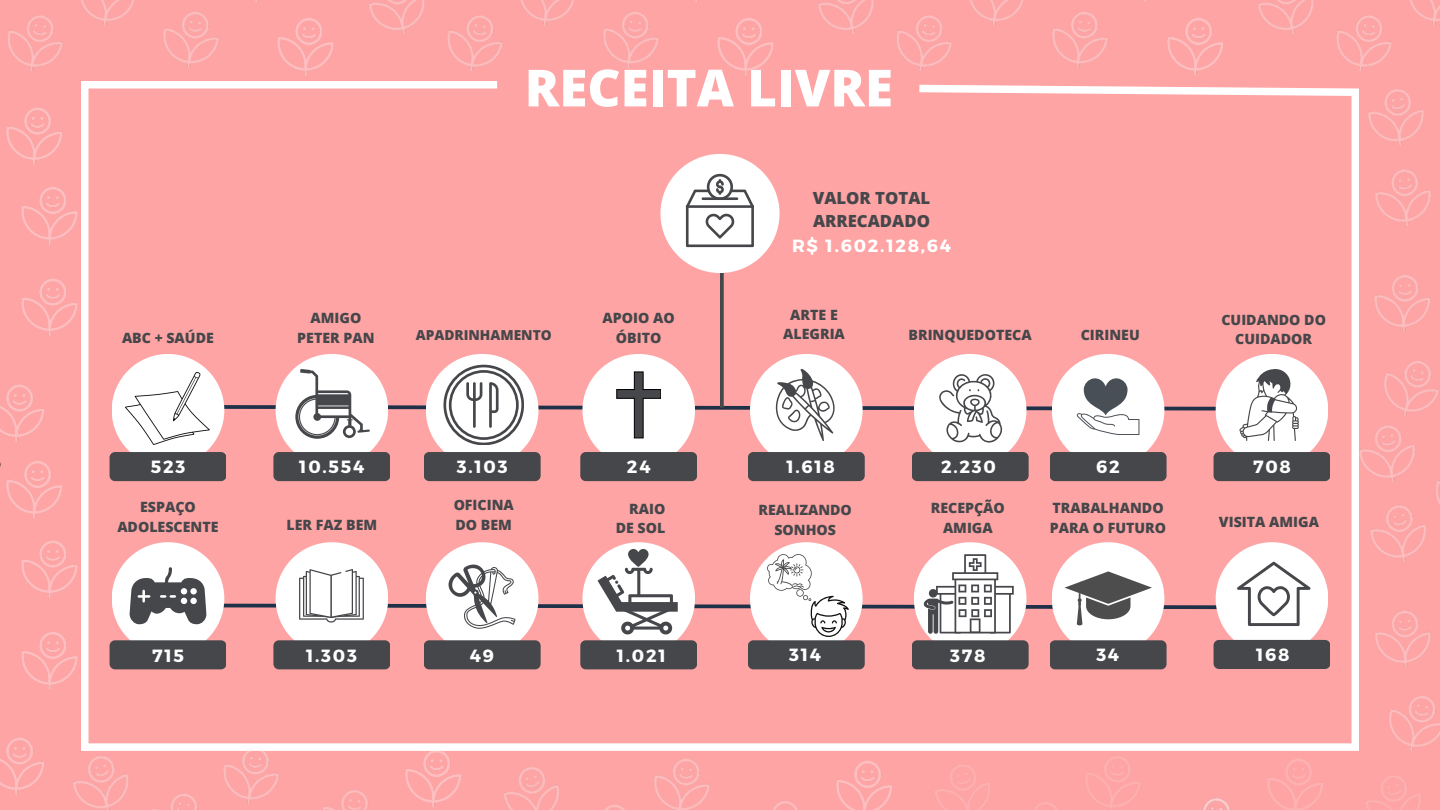
<style>
.page{position:relative;width:1440px;height:810px;background:#ffa4a5}
.page>*{position:absolute;margin:0;border:0;box-sizing:border-box;transform-origin:0 0}
.t1{font:800 51.2px "Open Sans";color:#fff}
.t2{font:700 17.7px "Montserrat";letter-spacing:.1em;color:#fff}
.t3{font:800 16.7px/23.4px "Open Sans";color:#46474a}
.t4{font:800 14.2px/19.9px "Open Sans";color:#46474a;text-align:center}
.t5{font:800 13.7px "Open Sans";color:#46474a}
</style>
<div class="page">
<div style="left:81px;top:81px;width:416px;height:7px;background:#fff"></div>
<div style="left:81px;top:81px;width:7px;height:670px;background:#fff"></div>
<div style="left:85px;top:743px;width:1274px;height:8px;background:#fff"></div>
<div style="left:1351px;top:96px;width:8px;height:653px;background:#fff"></div>
<svg style="left:919px;top:84px;width:438px;height:16px"></svg>
<img style="left:1034px;top:802px;width:23px;height:8px">
<img style="left:936px;top:765px;width:54px;height:45px">
<img style="left:1086px;top:757px;width:54px;height:53px">
<img style="left:1268px;top:759px;width:55px;height:51px">
<img style="left:1203px;top:798px;width:27px;height:12px">
<img style="left:1366px;top:776px;width:54px;height:34px">
<img style="left:7px;top:15px;width:56px;height:56px">
<img style="left:81px;top:0;width:53px;height:25px">
<img style="left:277px;top:18px;width:57px;height:58px">
<img style="left:163px;top:12px;width:56px;height:56px">
<img style="left:447px;top:15px;width:55px;height:56px">
<img style="left:369px;top:0;width:55px;height:34px">
<img style="left:521px;top:0;width:53px;height:26px">
<img style="left:717px;top:18px;width:57px;height:58px">
<img style="left:603px;top:12px;width:55px;height:56px">
<img style="left:896px;top:15px;width:56px;height:56px">
<img style="left:818px;top:0;width:56px;height:34px">
<img style="left:970px;top:0;width:54px;height:25px">
<img style="left:1167px;top:18px;width:57px;height:58px">
<img style="left:1052px;top:12px;width:56px;height:56px">
<img style="left:1336px;top:15px;width:56px;height:56px">
<img style="left:1258px;top:0;width:56px;height:34px">
<img style="left:1410px;top:0;width:30px;height:25px">
<img style="left:1px;top:384px;width:43px;height:58px">
<img style="left:21px;top:187px;width:57px;height:58px">
<img style="left:21px;top:278px;width:57px;height:58px">
<img style="left:6px;top:107px;width:56px;height:58px">
<img style="left:0;top:737px;width:44px;height:58px">
<img style="left:21px;top:540px;width:57px;height:58px">
<img style="left:21px;top:632px;width:57px;height:58px">
<img style="left:6px;top:461px;width:57px;height:58px">
<img style="left:153px;top:794px;width:45px;height:16px">
<img style="left:73px;top:750px;width:68px;height:60px">
<img style="left:213px;top:743px;width:72px;height:61px">
<img style="left:397px;top:750px;width:68px;height:58px">
<img style="left:323px;top:790px;width:46px;height:20px">
<img style="left:604px;top:805px;width:21px;height:5px">
<img style="left:504px;top:767px;width:55px;height:43px">
<img style="left:654px;top:759px;width:55px;height:51px">
<img style="left:836px;top:761px;width:57px;height:49px">
<img style="left:773px;top:801px;width:25px;height:9px">
<img style="left:1384px;top:361px;width:55px;height:55px">
<img style="left:1375px;top:169px;width:54px;height:57px">
<img style="left:1374px;top:275px;width:56px;height:56px">
<img style="left:1427px;top:169px;width:4px;height:34px">
<img style="left:1357px;top:88px;width:67px;height:58px">
<img style="left:1389px;top:696px;width:51px;height:55px">
<img style="left:1370px;top:505px;width:56px;height:57px">
<img style="left:1374px;top:611px;width:57px;height:56px">
<img style="left:1421px;top:480px;width:19px;height:54px">
<img style="left:1351px;top:418px;width:74px;height:76px">
<div style="left:426px;top:354px;width:112px;height:113px;background:#fff;border-radius:50%"></div>
<div style="left:424px;top:452px;width:117px;height:29px;background:#46474a;border-radius:5px"></div>
<div style="left:914px;top:354px;width:113px;height:113px;background:#fff;border-radius:50%"></div>
<div style="left:912px;top:452px;width:117px;height:29px;background:#46474a;border-radius:5px"></div>
<div style="left:750px;top:354px;width:113px;height:113px;background:#fff;border-radius:50%"></div>
<div style="left:748px;top:452px;width:117px;height:29px;background:#46474a;border-radius:5px"></div>
<div style="left:582px;top:354px;width:113px;height:113px;background:#fff;border-radius:50%"></div>
<div style="left:580px;top:452px;width:117px;height:29px;background:#46474a;border-radius:5px"></div>
<div style="left:426px;top:542px;width:112px;height:113px;background:#fff;border-radius:50%"></div>
<div style="left:424px;top:640px;width:117px;height:29px;background:#46474a;border-radius:5px"></div>
<div style="left:914px;top:542px;width:113px;height:113px;background:#fff;border-radius:50%"></div>
<div style="left:912px;top:640px;width:117px;height:29px;background:#46474a;border-radius:5px"></div>
<div style="left:750px;top:542px;width:113px;height:113px;background:#fff;border-radius:50%"></div>
<div style="left:748px;top:640px;width:117px;height:29px;background:#46474a;border-radius:5px"></div>
<div style="left:582px;top:542px;width:113px;height:113px;background:#fff;border-radius:50%"></div>
<div style="left:580px;top:640px;width:117px;height:29px;background:#46474a;border-radius:5px"></div>
<div style="left:1216px;top:354px;width:112px;height:113px;background:#fff;border-radius:50%"></div>
<div style="left:1214px;top:452px;width:116px;height:29px;background:#46474a;border-radius:5px"></div>
<div style="left:1052px;top:354px;width:112px;height:113px;background:#fff;border-radius:50%"></div>
<div style="left:1050px;top:452px;width:117px;height:29px;background:#46474a;border-radius:5px"></div>
<div style="left:1216px;top:542px;width:112px;height:113px;background:#fff;border-radius:50%"></div>
<div style="left:1214px;top:640px;width:116px;height:29px;background:#46474a;border-radius:5px"></div>
<div style="left:1052px;top:542px;width:112px;height:113px;background:#fff;border-radius:50%"></div>
<div style="left:1050px;top:640px;width:117px;height:29px;background:#46474a;border-radius:5px"></div>
<div style="left:276px;top:354px;width:112px;height:113px;background:#fff;border-radius:50%"></div>
<div style="left:273px;top:452px;width:117px;height:29px;background:#46474a;border-radius:5px"></div>
<div style="left:112px;top:354px;width:112px;height:113px;background:#fff;border-radius:50%"></div>
<div style="left:110px;top:452px;width:116px;height:29px;background:#46474a;border-radius:5px"></div>
<div style="left:276px;top:542px;width:112px;height:113px;background:#fff;border-radius:50%"></div>
<div style="left:273px;top:640px;width:117px;height:29px;background:#46474a;border-radius:5px"></div>
<div style="left:112px;top:542px;width:112px;height:113px;background:#fff;border-radius:50%"></div>
<div style="left:110px;top:640px;width:116px;height:29px;background:#46474a;border-radius:5px"></div>
<svg style="left:720px;top:273px;width:4px;height:92px"></svg>
<div style="left:660px;top:154px;width:120px;height:119px;background:#fff;border-radius:50%"></div>
<svg style="left:686px;top:174px;width:68px;height:73px"></svg>
<img style="left:126px;top:372px;width:27px;height:72px">
<svg style="left:153px;top:365px;width:1146px;height:80px"></svg>
<svg style="left:130px;top:549px;width:1180px;height:88px"></svg>
<p class="t1" style="left:525px;top:52px;width:370px">RECEITA LIVRE</p>
<p class="t4" style="left:122px;top:327px;width:93px">ABC + SAÚDE</p>
<p class="t4" style="left:297px;top:307px;width:79px">AMIGO<br>PETER PAN</p>
<p class="t5" style="left:416px;top:325px;width:138px">APADRINHAMENTO</p>
<p class="t3" style="left:813px;top:186px;width:119px">VALOR TOTAL<br>ARRECADADO</p>
<p class="t2" style="left:792px;top:234px;width:161px">R$ 1.602.128,64</p>
<p class="t4" style="left:603px;top:307px;width:74px">APOIO AO<br>ÓBITO</p>
<p class="t4" style="left:783px;top:304px;width:63px">ARTE E<br>ALEGRIA</p>
<p class="t4" style="left:909px;top:325px;width:125px">BRINQUEDOTECA</p>
<p class="t4" style="left:1081px;top:325px;width:61px">CIRINEU</p>
<p class="t4" style="left:1221px;top:309px;width:106px">CUIDANDO DO<br>CUIDADOR</p>
<p class="t2" style="left:151px;top:456px;width:36px">523</p>
<p class="t2" style="left:299px;top:456px;width:67px">10.554</p>
<p class="t2" style="left:457px;top:456px;width:52px">3.103</p>
<p class="t2" style="left:627px;top:456px;width:25px">24</p>
<p class="t2" style="left:786px;top:456px;width:50px">1.618</p>
<p class="t2" style="left:941px;top:456px;width:56px">2.230</p>
<p class="t2" style="left:1096px;top:456px;width:25px">62</p>
<p class="t2" style="left:1253px;top:456px;width:39px">708</p>
<p class="t4" style="left:117px;top:497px;width:103px">ESPAÇO<br>ADOLESCENTE</p>
<p class="t4" style="left:286px;top:514px;width:92px">LER FAZ BEM</p>
<p class="t4" style="left:454px;top:494px;width:62px;text-align:left">OFICINA<br>DO BEM</p>
<p class="t4" style="left:616px;top:498px;width:51px;line-height:19.5px;text-align:right">RAIO<br>DE SOL</p>
<p class="t4" style="left:758px;top:499px;width:95px">REALIZANDO<br>SONHOS</p>
<p class="t4" style="left:931px;top:498px;width:76px">RECEPÇÃO<br>AMIGA</p>
<p class="t4" style="left:1050px;top:497px;width:118px;text-align:left">TRABALHANDO<br>PARA O FUTURO</p>
<p class="t4" style="left:1219px;top:512px;width:102px">VISITA AMIGA</p>
<p class="t2" style="left:152px;top:644px;width:33px">715</p>
<p class="t2" style="left:306px;top:644px;width:52px">1.303</p>
<p class="t2" style="left:470px;top:644px;width:26px">49</p>
<p class="t2" style="left:617px;top:644px;width:50px">1.021</p>
<p class="t2" style="left:789px;top:643px;width:33px">314</p>
<p class="t2" style="left:950px;top:644px;width:37px">378</p>
<p class="t2" style="left:1096px;top:643px;width:24px">34</p>
<p class="t2" style="left:1256px;top:643px;width:35px">168</p>
</div>
